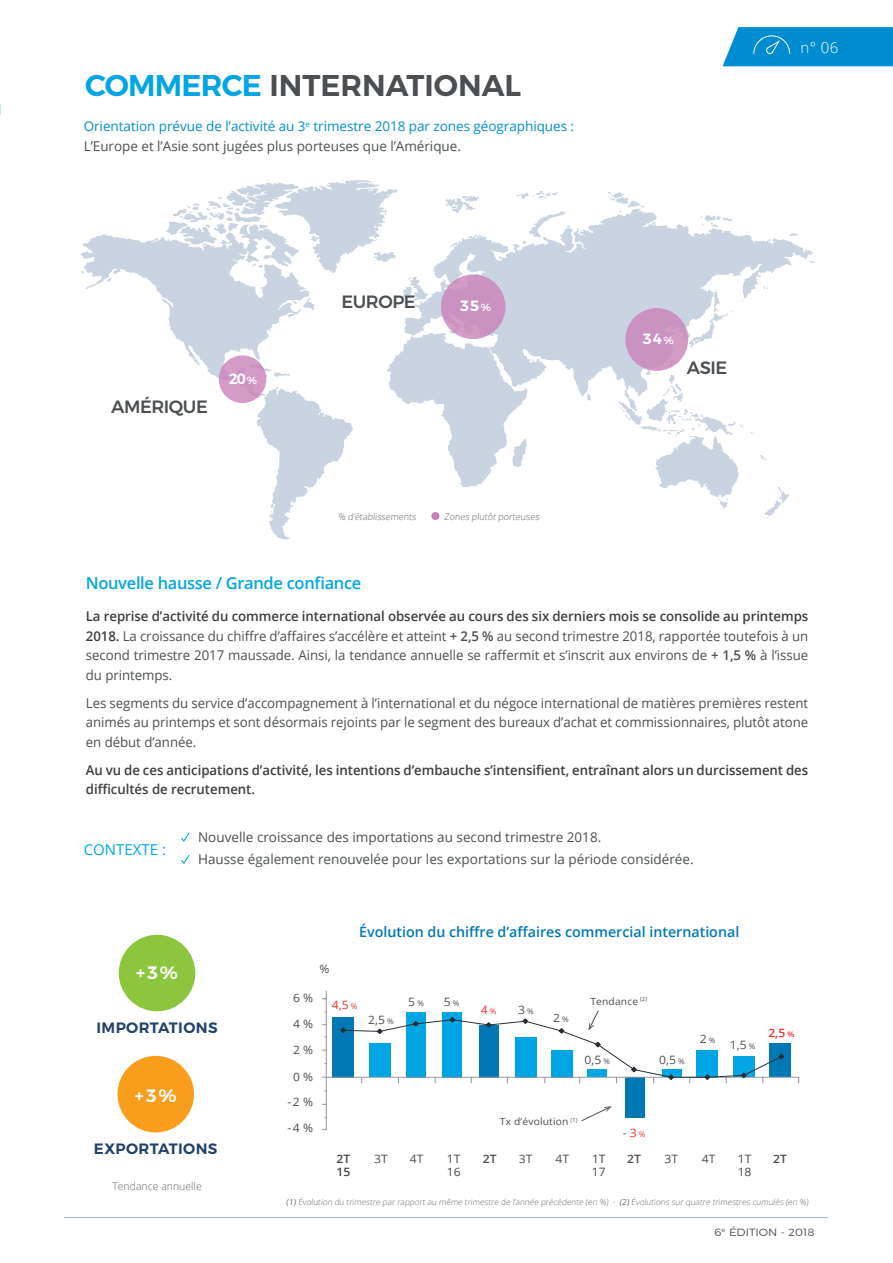
<style>
.page{position:relative;width:893px;height:1263px;background:#fff}
.page>*{position:absolute;margin:0;border:0;box-sizing:border-box;transform-origin:0 0}
.t1{font:600 30px "Montserrat";color:#4b4f51}
.t2{font:600 18px "Montserrat";color:#fff}
.t3{font:500 17.85px "Montserrat";letter-spacing:-.025em;color:#4b4f51}
.t4{font:600 16.5px "Open Sans";letter-spacing:-.02em;color:#00a6e4}
.t5{font:600 15px "Montserrat";letter-spacing:.025em;color:#21426b}
.t6{font:15px "Open Sans";color:#00a6e4}
.t7{font:300 15px "Open Sans";color:#fff}
.t8{font:600 14.85px "Montserrat";color:#fff}
.t9{font:600 14.25px "Open Sans";color:#0078b6}
.t10{font:13.5px/19.5px "Open Sans";color:#4b4f51;text-align:justify}
.t11{font:600 13.5px/19.5px "Open Sans";letter-spacing:-.005em;color:#3e3e3f}
.t12{font:13.5px/19.5px "Open Sans";letter-spacing:-.005em;color:#008cd0}
.t13{font:11.55px "Open Sans";color:#4b4f51;scale:1.05 1}
.t14{font:11.55px/13.8px "Open Sans";color:#424447;scale:1.05 1}
.t15{font:11.55px "Open Sans";color:#ee302d;scale:1.05 1}
.t16{font:600 11.55px "Open Sans";color:#4b4f51;scale:1.05 1}
.t17{font:600 11.55px/13.8px "Open Sans";color:#424447;scale:1.05 1}
.t18{font:600 11.55px "Open Sans";color:#ee302d;scale:1.05 1}
.t19{font:300 10.5px "Open Sans";color:#626567}
.t20{font:300 10.5px "Montserrat";color:#4b4f51;scale:1.1 1}
.t21{font:9.75px "Open Sans";letter-spacing:.015em;color:#4b4f51;scale:1.05 1}
.t22{font:300 9.15px "Open Sans";color:#626567}
.t23{font:300 8.25px "Open Sans";color:#696c6e}
.s1{color:#00a6e4}
.s2{color:#4b4f51}
.s3{font-weight:500;font-size:10.35px}
.s4{font-weight:600;color:#3e3e3f}
.s5{font-weight:600}
.s6{font-size:7.65px}
.s7{font-weight:400}
</style>
<div class="page">
<div style="left:769px;top:1043px;width:22px;height:34px;background:#0078b6"></div>
<div style="left:332px;top:1017px;width:22px;height:60px;background:#0078b6"></div>
<div style="left:625px;top:1077px;width:19px;height:40px;background:#0078b6"></div>
<hr style="left:326px;top:991px;width:1px;height:138px;background:#939598">
<hr style="left:326px;top:1077px;width:473px;height:1px;background:#939598">
<svg style="left:340px;top:1010px;width:445px;height:73px"></svg>
<svg style="left:581px;top:1106px;width:31px;height:15px"></svg>
<div style="left:119px;top:935px;width:76px;height:76px;background:#8bc63e;border-radius:50%"></div>
<div style="left:117px;top:1056px;width:77px;height:76px;background:#f89e1c;border-radius:50%"></div>
<svg style="left:181px;top:832px;width:9px;height:10px"></svg>
<svg style="left:181px;top:855px;width:9px;height:9px"></svg>
<svg style="left:80px;top:180px;width:735px;height:359px"></svg>
<div style="left:441px;top:274px;width:64px;height:65px;background:#c992c0;border-radius:50%"></div>
<div style="left:219px;top:355px;width:47px;height:48px;background:#d39bc6;border-radius:50%"></div>
<div style="left:431px;top:512px;width:8px;height:8px;background:#c982b8;border-radius:50%"></div>
<div style="left:625px;top:308px;width:63px;height:63px;background:#c992c0;border-radius:50%"></div>
<hr style="left:64px;top:1217px;width:764px;height:1px;background:#a3b6c9">
<svg style="left:723px;top:27px;width:170px;height:39px;background:#0f93d2"></svg>
<h1 class="t1" style="left:85px;top:61px;width:437px"><span class="s1">COMMERCE</span> INTERNATIONAL</h1>
<p class="t12" style="left:84px;top:116px;width:492px">Orientation prévue de l’activité au 3<sup>e</sup> trimestre 2018 par zones géographiques :<br><span class="s2">L’Europe et l’Asie sont jugées plus porteuses que l’Amérique.</span></p>
<h3 class="t3" style="left:111px;top:392px;width:98px">AMÉRIQUE</h3>
<p class="t8" style="left:229px;top:366px;width:30px">20<span class="s3">%</span></p>
<h3 class="t3" style="left:341px;top:287px;width:76px">EUROPE</h3>
<p class="t8" style="left:460px;top:293px;width:32px">35<span class="s3">%</span></p>
<p class="t22" style="left:338px;top:510px;width:81px">% d’établissements</p>
<p class="t22" style="left:444px;top:510px;width:98px">Zones plutôt porteuses</p>
<p class="t8" style="left:643px;top:327px;width:32px">34<span class="s3">%</span></p>
<h3 class="t3" style="left:687px;top:353px;width:42px">ASIE</h3>
<p class="t7" style="left:801px;top:37px;width:39px">n° 06</p>
<p class="t4" style="left:86px;top:572px;width:277px">Nouvelle hausse / Grande confiance</p>
<p class="t10" style="left:86px;top:606px;width:724px"><span class="s4">La reprise d’activité du commerce international observée au cours des six derniers mois se consolide au printemps 2018.</span> La croissance du chiffre d’affaires s’accélère et atteint <span class="s5">+ 2,5 %</span> au second trimestre 2018, rapportée toutefois à un second trimestre 2017 maussade. Ainsi, la tendance annuelle se raffermit et s’inscrit aux environs de <span class="s5">+ 1,5 %</span> à l’issue du printemps.</p>
<p class="t10" style="left:86px;top:693px;width:724px">Les segments du service d’accompagnement à l’international et du négoce international de matières premières restent animés au printemps et sont désormais rejoints par le segment des bureaux d’achat et commissionnaires, plutôt atone en début d’année.</p>
<p class="t11" style="left:86px;top:760px;width:724px">Au vu de ces anticipations d’activité, les intentions d’embauche s’intensifient, entraînant alors un durcissement des difficultés de recrutement.</p>
<p class="t6" style="left:84px;top:839px;width:84px">CONTEXTE :</p>
<p class="t10" style="left:198px;top:825px;width:497px;line-height:22.4px">Nouvelle croissance des importations au second trimestre 2018.<br>Hausse également renouvelée pour les exportations sur la période considérée.</p>
<h2 class="t2" style="left:136px;top:957px;width:43px">+3%</h2>
<p class="t5" style="left:97px;top:1015px;width:123px">IMPORTATIONS</p>
<h2 class="t2" style="left:135px;top:1081px;width:43px">+3%</h2>
<p class="t13" style="left:320px;top:961px;width:11px">%</p>
<p class="t9" style="left:359px;top:922px;width:382px">Évolution du chiffre d’affaires commercial international</p>
<p class="t13" style="left:293px;top:990px;width:21px">6 %</p>
<p class="t13" style="left:293px;top:1016px;width:21px">4 %</p>
<p class="t13" style="left:293px;top:1041px;width:21px">2 %</p>
<p class="t13" style="left:293px;top:1069px;width:21px">0 %</p>
<p class="t13" style="left:287px;top:1094px;width:26px">-2 %</p>
<p class="t13" style="left:287px;top:1120px;width:26px">-4 %</p>
<p class="t15" style="left:332px;top:997px;width:26px">4,5 <span class="s6">%</span></p>
<p class="t13" style="left:368px;top:1012px;width:26px">2,5 <span class="s6">%</span></p>
<p class="t13" style="left:408px;top:993px;width:16px">5 <span class="s6">%</span></p>
<p class="t13" style="left:444px;top:993px;width:16px">5 <span class="s6">%</span></p>
<p class="t15" style="left:481px;top:1002px;width:16px">4 <span class="s6">%</span></p>
<p class="t13" style="left:518px;top:1002px;width:16px">3 <span class="s6">%</span></p>
<p class="t13" style="left:553px;top:1010px;width:16px">2 <span class="s6">%</span></p>
<p class="t21" style="left:590px;top:994px;width:56px">Tendance <sup>(2)</sup></p>
<p class="t13" style="left:585px;top:1051px;width:26px">0,5 <span class="s6">%</span></p>
<p class="t13" style="left:659px;top:1051px;width:26px">0,5 <span class="s6">%</span></p>
<p class="t13" style="left:700px;top:1031px;width:16px">2 <span class="s6">%</span></p>
<p class="t13" style="left:730px;top:1036px;width:26px">1,5 <span class="s6">%</span></p>
<p class="t21" style="left:500px;top:1114px;width:75px">Tx d’évolution <sup>(1)</sup></p>
<p class="t15" style="left:623px;top:1124px;width:23px">- 3 <span class="s6">%</span></p>
<p class="t18" style="left:768px;top:1025px;width:26px">2,5 <span class="s6">%</span></p>
<p class="t5" style="left:94px;top:1137px;width:125px">EXPORTATIONS</p>
<p class="t19" style="left:112px;top:1179px;width:91px">Tendance annuelle</p>
<p class="t17" style="left:337px;top:1151px;width:15px">2T<br>15</p>
<p class="t13" style="left:374px;top:1150px;width:14px">3T</p>
<p class="t13" style="left:410px;top:1150px;width:14px">4T</p>
<p class="t14" style="left:447px;top:1151px;width:15px">1T<br>16</p>
<p class="t16" style="left:483px;top:1150px;width:15px">2T</p>
<p class="t13" style="left:519px;top:1150px;width:14px">3T</p>
<p class="t13" style="left:556px;top:1150px;width:14px">4T</p>
<p class="t14" style="left:592px;top:1151px;width:15px">1T<br>17</p>
<p class="t16" style="left:627px;top:1150px;width:15px">2T</p>
<p class="t13" style="left:664px;top:1150px;width:14px">3T</p>
<p class="t13" style="left:702px;top:1150px;width:14px">4T</p>
<p class="t14" style="left:738px;top:1151px;width:15px">1T<br>18</p>
<p class="t16" style="left:773px;top:1150px;width:15px">2T</p>
<p class="t23" style="left:286px;top:1196px;width:525px"><span class="s7">(1)</span> Évolution du trimestre par rapport au même trimestre de l’année précédente (en %) - <span class="s7">(2)</span> Évolutions sur quatre trimestres cumulés (en %)</p>
<p class="t20" style="left:715px;top:1224px;width:92px">6<sup>e</sup> ÉDITION - 2018</p>
</div>
